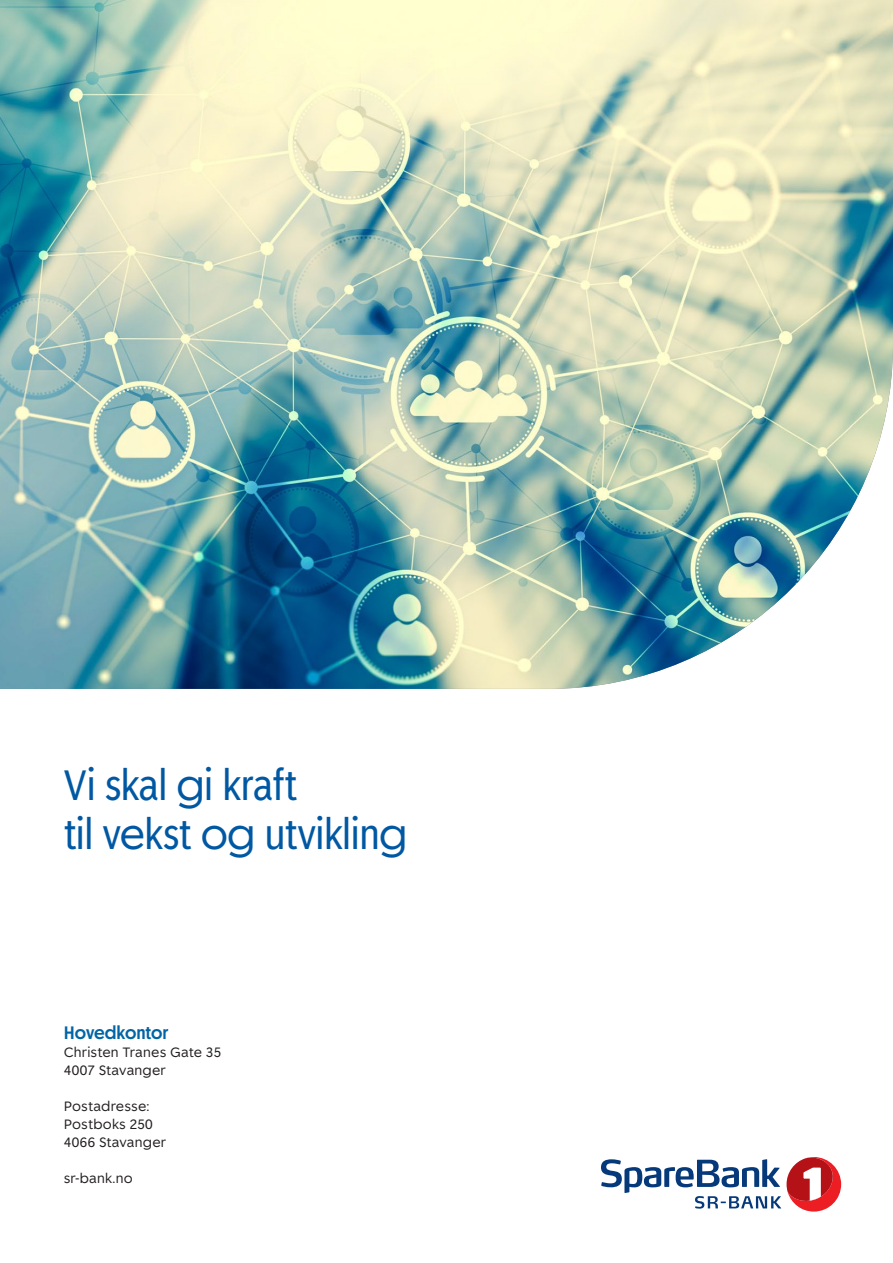
<style>
.page{position:relative;width:893px;height:1263px;background:#fff}
.page>*{position:absolute;margin:0;border:0;box-sizing:border-box;transform-origin:0 0}
.Brødtekst{font:42.3px/48.8px "Spare Bank 1 Title";letter-spacing:-.01em;color:#0058a3}
.Brødtekst-2{font:500 18px "Spare Bank 1 Title";color:#0064a5}
.Brødtekst-3{font:13.5px/18px "Spare Bank 1";letter-spacing:.015em;color:#231f20}
</style>
<div class="page">
<img style="left:0;top:0;width:893px;height:689px">
<svg style="left:601px;top:1157px;width:240px;height:54px"></svg>
<p class="Brødtekst" style="left:64px;top:759px;width:345px">Vi skal gi kraft<br>til vekst og utvikling</p>
<p class="Brødtekst-2" style="left:64px;top:1020px;width:106px">Hovedkontor</p>
<p class="Brødtekst-3" style="left:64px;top:1042px;width:159px">Christen Tranes Gate 35<br>4007 Stavanger</p>
<p class="Brødtekst-3" style="left:64px;top:1096px;width:87px">Postadresse:</p>
<p class="Brødtekst-3" style="left:64px;top:1114px;width:91px">Postboks 250</p>
<p class="Brødtekst-3" style="left:64px;top:1132px;width:104px">4066 Stavanger</p>
<p class="Brødtekst-3" style="left:64px;top:1168px;width:71px">sr-bank.no</p>
</div>
